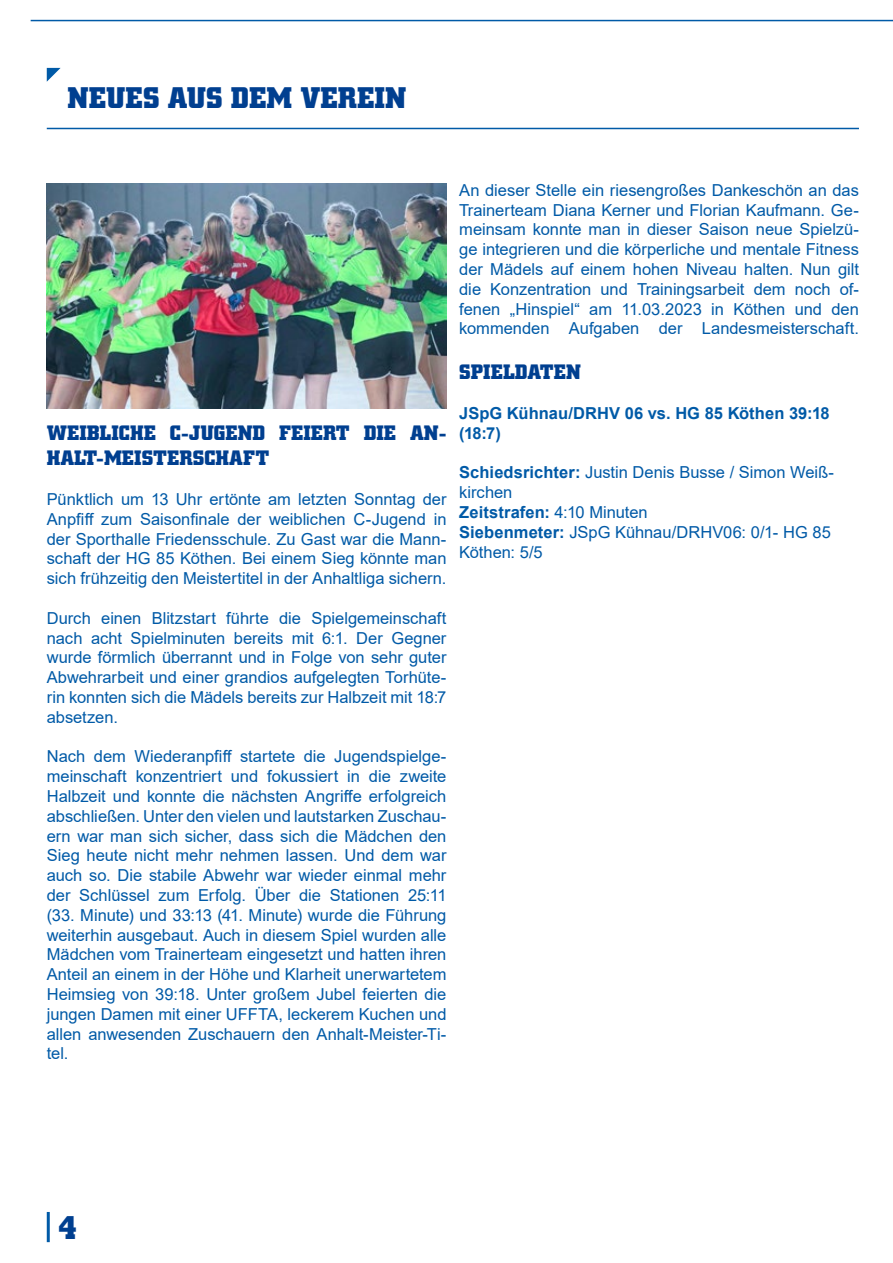
<style>
.page{position:relative;width:893px;height:1263px;background:#fff}
.page>*{position:absolute;margin:0;border:0;box-sizing:border-box;transform-origin:0 0}
.t1{font:700 33px "Square Slabserif 711 Pro";color:#003f90}
.t2{font:700 30px "Square Slabserif 711 Pro";color:#003f90}
.t3{font:700 21px/25.2px "Square Slabserif 711 Pro";color:#003f90}
.t4{font:16.5px/19.8px "Arial";color:#005aa7;text-align:justify}
.t5{font:700 16.5px/19.8px "Arial";color:#005aa7}
.s1{font-weight:700}
</style>
<div class="page">
<hr style="left:47px;top:1212px;width:3px;height:30px;background:#005aa7">
<hr style="left:31px;top:20px;width:862px;height:1px;background:#005aa7">
<svg style="left:47px;top:68px;width:14px;height:14px"></svg>
<hr style="left:47px;top:128px;width:812px;height:1px;background:#005aa7">
<img style="left:47px;top:184px;width:399px;height:225px">
<h2 class="t2" style="left:68px;top:78px;width:340px">NEUES AUS DEM VEREIN</h2>
<p class="t3" style="left:47px;top:420px;width:401px">WEIBLICHE C-JUGEND FEIERT DIE AN-<br>HALT-MEISTERSCHAFT</p>
<p class="t4" style="left:47px;top:489px;width:401px">Pünktlich um 13 Uhr ertönte am letzten Sonntag der Anpfiff zum Saisonfinale der weiblichen C-Jugend in der Sporthalle Friedensschule. Zu Gast war die Mann&shy;schaft der HG 85 Köthen. Bei einem Sieg könnte man sich frühzeitig den Meistertitel in der Anhaltliga sichern.</p>
<p class="t4" style="left:47px;top:608px;width:401px">Durch einen Blitzstart führte die Spielgemeinschaft nach acht Spielminuten bereits mit 6:1. Der Gegner wurde förmlich überrannt und in Folge von sehr guter Abwehrarbeit und einer grandios aufgelegten Torhüte&shy;rin konnten sich die Mädels bereits zur Halbzeit mit 18:7 absetzen.</p>
<p class="t4" style="left:47px;top:747px;width:401px">Nach dem Wiederanpfiff startete die Jugendspielge&shy;meinschaft konzentriert und fokussiert in die zweite Halbzeit und konnte die nächsten Angriffe erfolgreich abschließen. Unter den vielen und lautstarken Zuschau&shy;ern war man sich sicher, dass sich die Mädchen den Sieg heute nicht mehr nehmen lassen. Und dem war auch so. Die stabile Abwehr war wieder einmal mehr der Schlüssel zum Erfolg. Über die Stationen 25:11 (33. Minute) und 33:13 (41. Minute) wurde die Führung weiterhin ausgebaut. Auch in diesem Spiel wurden alle Mädchen vom Trainerteam eingesetzt und hatten ihren Anteil an einem in der Höhe und Klarheit unerwartetem Heimsieg von 39:18. Unter großem Jubel feierten die jungen Damen mit einer UFFTA, leckerem Kuchen und allen anwesenden Zuschauern den Anhalt-Meister-Ti&shy;tel.</p>
<p class="t4" style="left:459px;top:180px;width:401px">An dieser Stelle ein riesengroßes Dankeschön an das Trainerteam Diana Kerner und Florian Kaufmann. Ge&shy;meinsam konnte man in dieser Saison neue Spielzü&shy;ge integrieren und die körperliche und mentale Fitness der Mädels auf einem hohen Niveau halten. Nun gilt die Konzentration und Trainingsarbeit dem noch of&shy;fenen „Hinspiel“ am 11.03.2023 in Köthen und den kommenden Aufgaben der Landesmeisterschaft.</p>
<p class="t3" style="left:459px;top:359px;width:123px">SPIELDATEN</p>
<p class="t5" style="left:459px;top:403px;width:372px">JSpG Kühnau/DRHV 06 vs. HG 85 Köthen 39:18 (18:7)</p>
<p class="t4" style="left:459px;top:463px;width:376px;text-align:left"><span class="s1">Schiedsrichter:</span> Justin Denis Busse / Simon Weiß&shy;kirchen<br><span class="s1">Zeitstrafen:</span> 4:10 Minuten<br><span class="s1">Siebenmeter:</span> JSpG Kühnau/DRHV06: 0/1- HG 85<br>Köthen: 5/5</p>
<h1 class="t1" style="left:58px;top:1205px;width:20px">4</h1>
</div>
